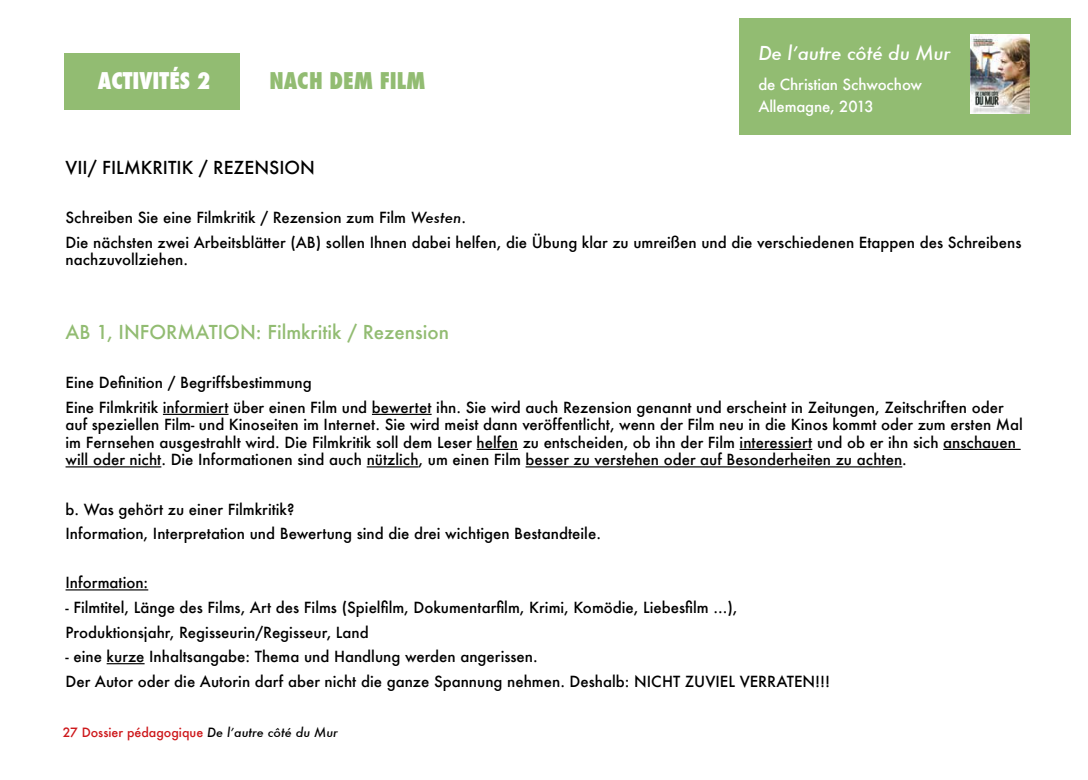
<style>
.page{position:relative;width:1088px;height:780px;background:#fff}
.page>*{position:absolute;margin:0;border:0;box-sizing:border-box;transform-origin:0 0}
.t1{font:800 condensed 22.5px "Futura";color:#92bc72}
.t2{font:800 condensed 22.5px "Futura";color:#fff}
.t3{font:500 18.75px "Futura";color:#92bc72}
.t4{font:italic 500 18.75px "Futura";letter-spacing:-.01em;color:#fff}
.t5{font:500 17.5px "Futura";color:#000}
.t6{font:500 15px/24.6px "Futura";color:#000}
.t7{font:500 15px/22.5px "Futura";letter-spacing:-.01em;color:#fff}
.t8{font:500 12.5px "Futura";color:#cd171a}
.s1{font-style:italic}
.s2{font-style:italic;color:#000}
</style>
<div class="page">
<div style="left:64px;top:53px;width:175px;height:57px;background:#92bc72"></div>
<div style="left:739px;top:18px;width:331px;height:117px;background:#92bc72"></div>
<img style="left:970px;top:34px;width:59px;height:80px">
<hr style="left:163px;top:414px;width:65px;height:1px;background:#000">
<hr style="left:372px;top:414px;width:60px;height:1px;background:#000">
<hr style="left:477px;top:449px;width:41px;height:1px;background:#000">
<hr style="left:739px;top:449px;width:73px;height:1px;background:#000">
<hr style="left:943px;top:449px;width:77px;height:1px;background:#000">
<hr style="left:66px;top:466px;width:95px;height:1px;background:#000">
<hr style="left:367px;top:466px;width:52px;height:1px;background:#000">
<hr style="left:525px;top:466px;width:377px;height:1px;background:#000">
<hr style="left:66px;top:589px;width:82px;height:1px;background:#000">
<hr style="left:107px;top:663px;width:38px;height:1px;background:#000">
<h1 class="t2" style="left:98px;top:66px;width:114px">ACTIVITÉS 2</h1>
<h1 class="t1" style="left:269px;top:66px;width:158px">NACH DEM FILM</h1>
<p class="t4" style="left:758px;top:40px;width:194px">De l’autre côté du Mur</p>
<p class="t7" style="left:758px;top:73px;width:165px">de Christian Schwochow<br>Allemagne, 2013</p>
<p class="t5" style="left:66px;top:155px;width:251px">VII/ FILMKRITIK / REZENSION</p>
<p class="t6" style="left:66px;top:205px;width:957px">Schreiben Sie eine Filmkritik / Rezension zum Film <span class="s1">Westen</span>.<br>Die nächsten zwei Arbeitsblätter (AB) sollen Ihnen dabei helfen, die Übung klar zu umreißen und die verschiedenen Etappen des Schreibens</p>
<p class="t6" style="left:66px;top:247px;width:124px">nachzuvollziehen.</p>
<p class="t3" style="left:66px;top:319px;width:385px">AB 1, INFORMATION: Filmkritik / Rezension</p>
<p class="t6" style="left:66px;top:370px;width:939px">Eine Definition / Begriffsbestimmung<br>Eine Filmkritik informiert über einen Film und bewertet ihn. Sie wird auch Rezension genannt und erscheint in Zeitungen, Zeitschriften oder</p>
<p class="t6" style="left:66px;top:416px;width:959px;line-height:17.5px">auf speziellen Film- und Kinoseiten im Internet. Sie wird meist dann veröffentlicht, wenn der Film neu in die Kinos kommt oder zum ersten Mal im Fernsehen ausgestrahlt wird. Die Filmkritik soll dem Leser helfen zu entscheiden, ob ihn der Film interessiert und ob er ihn sich anschauen will oder nicht. Die Informationen sind auch nützlich, um einen Film besser zu verstehen oder auf Besonderheiten zu achten.</p>
<p class="t6" style="left:66px;top:496px;width:537px">b. Was gehört zu einer Filmkritik?<br>Information, Interpretation und Bewertung sind die drei wichtigen Bestandteile.</p>
<p class="t6" style="left:66px;top:570px;width:84px">Information:</p>
<p class="t6" style="left:66px;top:595px;width:673px">- Filmtitel, Länge des Films, Art des Films (Spielfilm, Dokumentarfilm, Krimi, Komödie, Liebesfilm ...),<br>Produktionsjahr, Regisseurin/Regisseur, Land</p>
<p class="t6" style="left:66px;top:644px;width:766px">- eine kurze Inhaltsangabe: Thema und Handlung werden angerissen.<br>Der Autor oder die Autorin darf aber nicht die ganze Spannung nehmen. Deshalb: NICHT ZUVIEL VERRATEN!!!</p>
<p class="t8" style="left:63px;top:723px;width:277px">27 Dossier pédagogique <span class="s2">De l’autre côté du Mur</span></p>
</div>
